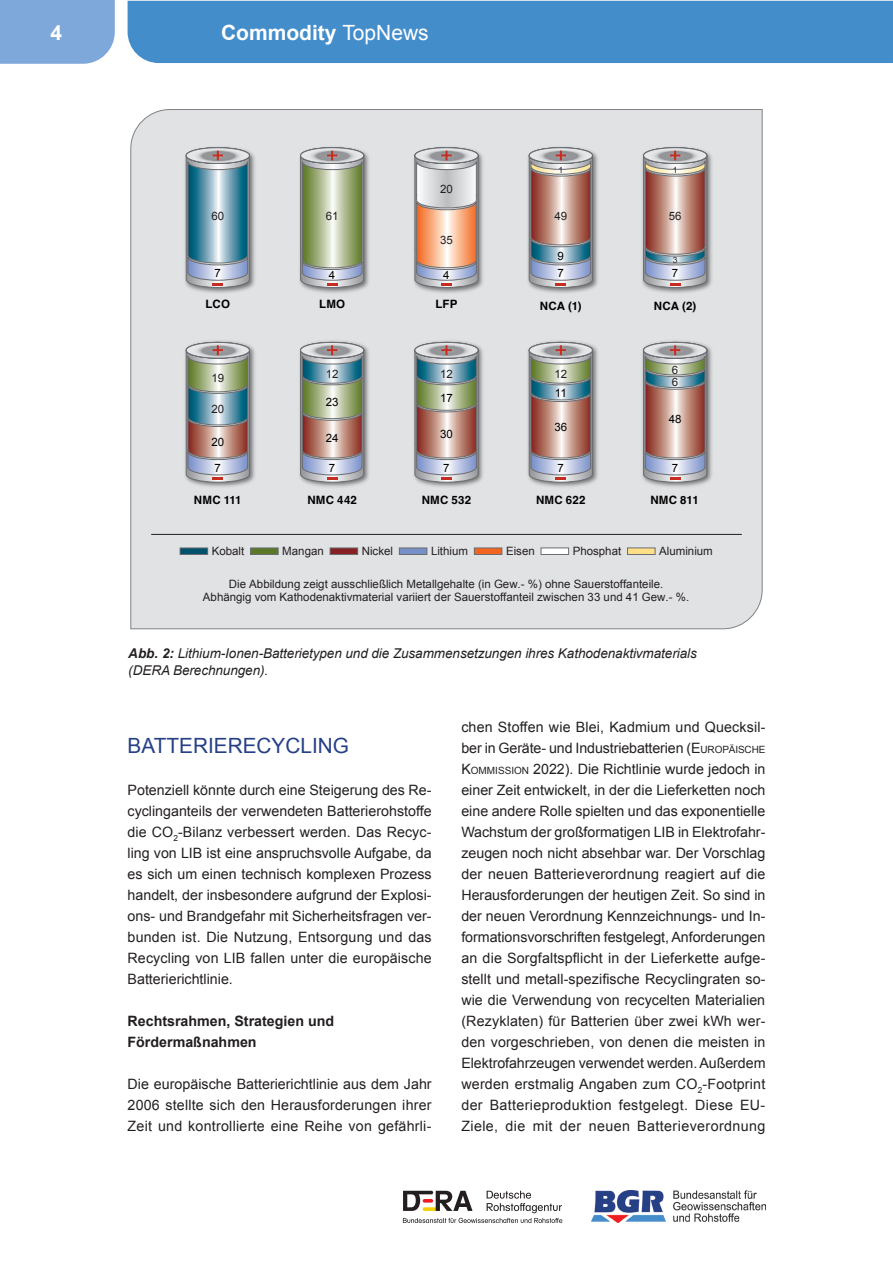
<style>
.page{position:relative;width:893px;height:1263px;background:#fff}
.page>*{position:absolute;margin:0;border:0;box-sizing:border-box;transform-origin:0 0}
.t1{font:700 21px "Arial";color:#fff}
.Ü_Kap_1__Ebene{font:21px "Arial";color:#264085}
.Fließtext{font:14.25px/21px "Arial";letter-spacing:.015em;color:#231f20;text-align:justify}
.Fließtext-2{font:700 14.25px/21px "Arial";color:#231f20}
.Abb_blau_li{font:italic 13.5px/16.5px "Arial";letter-spacing:-.005em;color:#231f20}
.t2{font:11.55px/12.8px "Arial";color:#231f20}
.t3{font:700 11.55px "Helvetica";letter-spacing:.02em;color:#000001}
.t4{font:11.55px "Arial";color:#000001}
.t5{font:8.55px "Arial";color:#231f20}
.s1{font-weight:400}
.s2{font-weight:700}
.s3{font-style:inherit}
.s4{font-size:10.05px}
</style>
<div class="page">
<div style="left:128px;top:1px;width:765px;height:62px;background:#448dcb"></div>
<div style="left:0;top:0;width:115px;height:64px;background:#7ea8d9"></div>
<img style="left:592px;top:1191px;width:173px;height:31px">
<svg style="left:403px;top:1191px;width:159px;height:32px"></svg>
<div style="left:130px;top:109px;width:632px;height:520px;background:#e1e2e4"></div>
<img style="left:182px;top:143px;width:76px;height:153px">
<svg style="left:186px;top:147px;width:64px;height:141px;background:#7ea0b0"></svg>
<img style="left:296px;top:143px;width:76px;height:153px">
<svg style="left:300px;top:147px;width:64px;height:141px;background:#a6af95"></svg>
<img style="left:410px;top:143px;width:77px;height:153px">
<svg style="left:414px;top:147px;width:65px;height:141px;background:#d0b6aa"></svg>
<img style="left:639px;top:143px;width:76px;height:153px">
<svg style="left:643px;top:147px;width:64px;height:141px;background:#b09795"></svg>
<img style="left:525px;top:143px;width:76px;height:153px">
<svg style="left:529px;top:147px;width:64px;height:141px;background:#ab9998"></svg>
<img style="left:182px;top:338px;width:76px;height:153px">
<svg style="left:186px;top:342px;width:64px;height:140px;background:#9ca09d"></svg>
<img style="left:296px;top:338px;width:76px;height:153px">
<svg style="left:300px;top:342px;width:64px;height:140px;background:#a2a099"></svg>
<img style="left:410px;top:338px;width:77px;height:153px">
<svg style="left:414px;top:342px;width:65px;height:140px;background:#a39d98"></svg>
<img style="left:525px;top:338px;width:76px;height:153px">
<svg style="left:529px;top:342px;width:64px;height:140px;background:#a79b97"></svg>
<img style="left:639px;top:338px;width:76px;height:153px">
<svg style="left:643px;top:342px;width:64px;height:140px;background:#aa9895"></svg>
<div style="left:180px;top:548px;width:28px;height:6px;background:#00516c"></div>
<div style="left:180px;top:548px;width:28px;height:7px;border:1px solid #6c6d70"></div>
<div style="left:251px;top:548px;width:27px;height:6px;background:#5a7927"></div>
<div style="left:250px;top:548px;width:28px;height:7px;border:1px solid #6c6d70"></div>
<div style="left:330px;top:548px;width:28px;height:6px;background:#872023"></div>
<div style="left:330px;top:548px;width:28px;height:7px;border:1px solid #6c6d70"></div>
<div style="left:399px;top:548px;width:28px;height:6px;background:#778fc8"></div>
<div style="left:399px;top:548px;width:28px;height:7px;border:1px solid #6c6d70"></div>
<div style="left:474px;top:548px;width:28px;height:6px;background:#f36421"></div>
<div style="left:474px;top:548px;width:28px;height:7px;border:1px solid #6c6d70"></div>
<div style="left:541px;top:548px;width:28px;height:6px;background:#fff"></div>
<div style="left:541px;top:548px;width:28px;height:7px;border:1px solid #6c6d70"></div>
<div style="left:627px;top:548px;width:28px;height:6px;background:#ffe087"></div>
<div style="left:627px;top:548px;width:28px;height:7px;border:1px solid #6c6d70"></div>
<hr style="left:151px;top:534px;width:591px;height:1px;background:#231f20">
<h1 class="t1" style="left:50px;top:18px;width:13px">4</h1>
<h1 class="t1" style="left:221px;top:18px;width:209px">Commodity <span class="s1">TopNews</span></h1>
<p class="t2" style="left:440px;top:183px;width:14px">20</p>
<p class="t2" style="left:211px;top:210px;width:14px">60</p>
<p class="t2" style="left:326px;top:210px;width:14px">61</p>
<p class="t4" style="left:215px;top:265px;width:8px">7</p>
<p class="t4" style="left:329px;top:267px;width:8px">4</p>
<p class="t2" style="left:440px;top:233px;width:14px">35</p>
<p class="t4" style="left:443px;top:267px;width:8px">4</p>
<p class="t3" style="left:206px;top:297px;width:26px">LCO</p>
<p class="t3" style="left:319px;top:297px;width:27px">LMO</p>
<p class="t3" style="left:435px;top:297px;width:23px">LFP</p>
<p class="t2" style="left:211px;top:372px;width:14px">19</p>
<p class="t2" style="left:326px;top:368px;width:14px">12</p>
<p class="t2" style="left:440px;top:368px;width:14px">12</p>
<p class="t2" style="left:211px;top:402px;width:14px">20</p>
<p class="t4" style="left:326px;top:395px;width:14px">23</p>
<p class="t4" style="left:440px;top:390px;width:14px">17</p>
<p class="t4" style="left:211px;top:434px;width:14px">20</p>
<p class="t4" style="left:326px;top:431px;width:14px">24</p>
<p class="t4" style="left:440px;top:426px;width:14px">30</p>
<p class="t4" style="left:215px;top:460px;width:8px">7</p>
<p class="t4" style="left:329px;top:460px;width:8px">7</p>
<p class="t4" style="left:443px;top:460px;width:8px">7</p>
<p class="t3" style="left:194px;top:493px;width:49px">NMC 111</p>
<p class="t3" style="left:307px;top:493px;width:51px">NMC 442</p>
<p class="t3" style="left:422px;top:493px;width:51px">NMC 532</p>
<p class="t5" style="left:558px;top:164px;width:6px">1</p>
<p class="t2" style="left:554px;top:210px;width:14px">49</p>
<p class="t4" style="left:558px;top:248px;width:8px">9</p>
<p class="t4" style="left:558px;top:265px;width:8px">7</p>
<p class="t3" style="left:540px;top:299px;width:43px">NCA (1)</p>
<p class="t2" style="left:554px;top:368px;width:14px">12</p>
<p class="t4" style="left:555px;top:385px;width:13px">11</p>
<p class="t4" style="left:554px;top:419px;width:14px">36</p>
<p class="t4" style="left:558px;top:460px;width:8px">7</p>
<p class="t3" style="left:536px;top:493px;width:51px">NMC 622</p>
<p class="t5" style="left:673px;top:164px;width:6px">1</p>
<p class="t2" style="left:669px;top:210px;width:14px">56</p>
<p class="t5" style="left:673px;top:254px;width:6px">3</p>
<p class="t4" style="left:672px;top:265px;width:8px">7</p>
<p class="t3" style="left:654px;top:299px;width:44px">NCA (2)</p>
<p class="t2" style="left:672px;top:363px;width:8px">6<br>6</p>
<p class="t4" style="left:669px;top:411px;width:14px">48</p>
<p class="t4" style="left:672px;top:460px;width:8px">7</p>
<p class="t3" style="left:650px;top:493px;width:50px">NMC 811</p>
<p class="t2" style="left:212px;top:544px;width:34px">Kobalt</p>
<p class="t2" style="left:282px;top:544px;width:43px">Mangan</p>
<p class="t2" style="left:362px;top:544px;width:33px">Nickel</p>
<p class="t2" style="left:431px;top:544px;width:39px">Lithium</p>
<p class="t2" style="left:506px;top:544px;width:30px">Eisen</p>
<p class="t2" style="left:573px;top:544px;width:50px">Phosphat</p>
<p class="t2" style="left:659px;top:544px;width:55px">Aluminium</p>
<p class="t2" style="left:203px;top:577px;width:488px;line-height:13.8px;text-align:center">Die Abbildung zeigt ausschließlich Metallgehalte (in Gew.- %) ohne Sauerstoffanteile.<br>Abhängig vom Kathodenaktivmaterial variiert der Sauerstoffanteil zwischen 33 und 41 Gew.- %.</p>
<p class="Abb_blau_li" style="left:128px;top:645px;width:570px"><span class="s2">Abb. 2:</span> Lithium-Ionen-Batterietypen und die Zusammensetzungen ihres Kathodenaktivmaterials (DERA Berechnungen).</p>
<p class="Ü_Kap_1__Ebene" style="left:128px;top:731px;width:223px">BATTERIERECYCLING</p>
<p class="Fließtext" style="left:128px;top:779px;width:306px">Potenziell könnte durch eine Steigerung des Re&shy;cyclinganteils der verwendeten Batterierohstoffe die CO<sub>2</sub>-Bilanz verbessert werden. Das Recyc&shy;ling von LIB ist eine anspruchsvolle Aufgabe, da es sich um einen technisch komplexen Prozess handelt, der insbesondere aufgrund der Explosi&shy;ons- und Brandgefahr mit Sicherheitsfragen ver&shy;bunden ist. Die Nutzung, Entsorgung und das Recycling von LIB fallen unter die europäische Batterierichtlinie.</p>
<p class="Fließtext-2" style="left:128px;top:1010px;width:208px">Rechtsrahmen, Strategien und<br>Fördermaßnahmen</p>
<p class="Fließtext" style="left:128px;top:1073px;width:306px">Die europäische Batterierichtlinie aus dem Jahr 2006 stellte sich den Herausforderungen ihrer Zeit und kontrollierte eine Reihe von gefährli-</p>
<p class="Fließtext" style="left:461px;top:716px;width:306px">chen Stoffen wie Blei, Kadmium und Quecksil&shy;ber in Geräte- und Industriebatterien (<span class="s3">E</span><span class="s4">UROPÄISCHE </span><span class="s3">K</span><span class="s4">OMMISSION</span> 2022). Die Richtlinie wurde jedoch in einer Zeit entwickelt, in der die Lieferketten noch eine andere Rolle spielten und das exponentielle Wachstum der großformatigen LIB in Elektrofahr&shy;zeugen noch nicht absehbar war. Der Vorschlag der neuen Batterieverordnung reagiert auf die Herausforderungen der heutigen Zeit. So sind in der neuen Verordnung Kennzeichnungs- und In&shy;formationsvorschriften festgelegt, Anforderungen an die Sorgfaltspflicht in der Lieferkette aufge&shy;stellt und metall-spezifische Recyclingraten so&shy;wie die Verwendung von recycelten Materialien (Rezyklaten) für Batterien über zwei kWh wer&shy;den vorgeschrieben, von denen die meisten in Elektrofahrzeugen verwendet werden. Außerdem werden erstmalig Angaben zum CO<sub>2</sub>-Footprint der Batterieproduktion festgelegt. Diese EU-Ziele, die mit der neuen Batterieverordnung</p>
</div>
